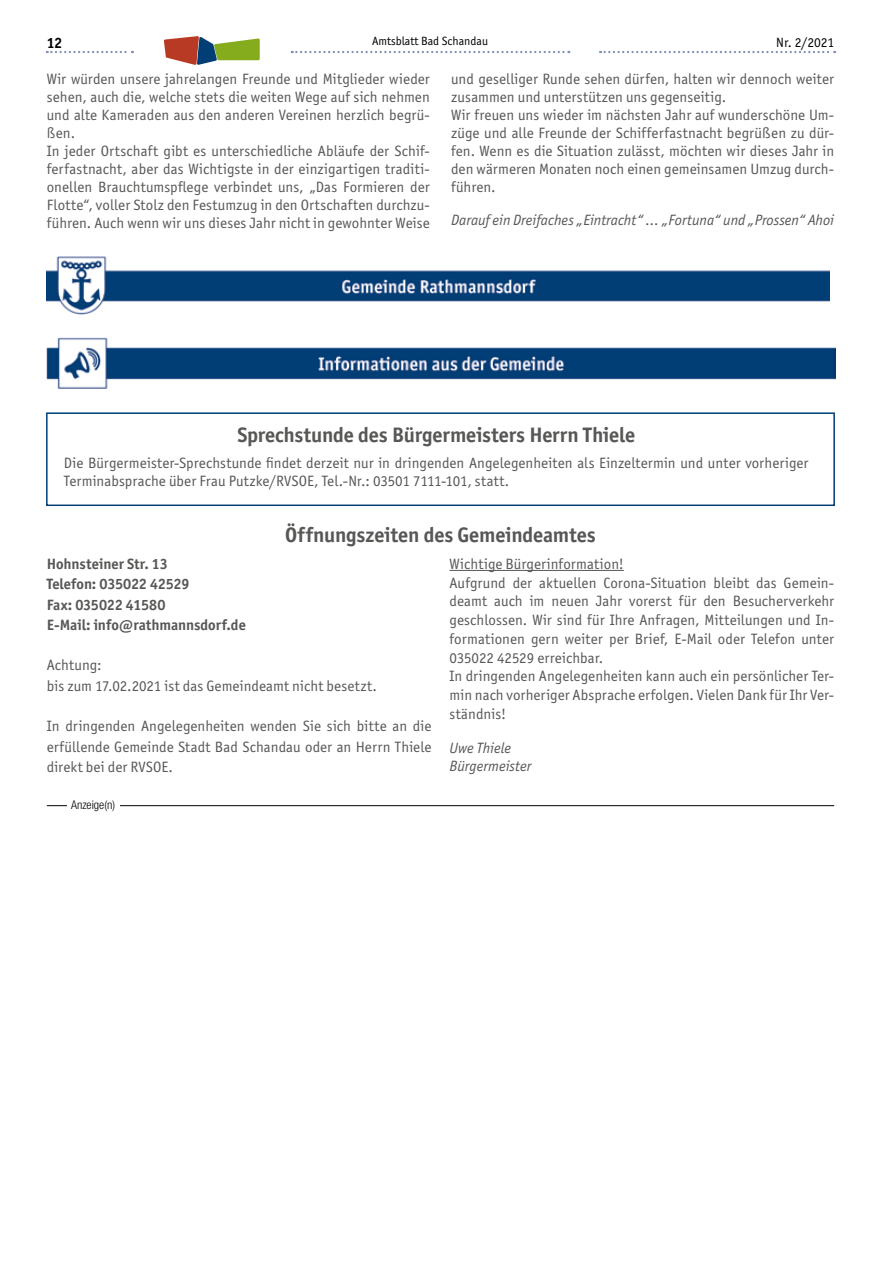
<style>
.page{position:relative;width:881px;height:1263px;background:#fff}
.page>*{position:absolute;margin:0;border:0;box-sizing:border-box;transform-origin:0 0}
.t1{font:700 21px "Officina San ITC";letter-spacing:-.005em;color:#575756}
.t2{font:15px/18px "Officina San ITC";letter-spacing:.005em;color:#575756}
.t3{font:700 15px/20.2px "Officina San ITC";letter-spacing:-.005em;color:#575756}
.t4{font:italic 15px/18.8px "Officina San ITC";color:#575756}
.t5{font:700 15px "Officina San ITC";color:#000}
.t6{font:13.5px "Officina San ITC";color:#000}
.t7{font:12px "Officina San ITC";color:#000}
.t8{font:300 condensed 12px "Helvetica Neue LT";color:#000}
</style>
<div class="page">
<svg style="left:291px;top:51px;width:278px;height:2px"></svg>
<svg style="left:47px;top:51px;width:86px;height:2px"></svg>
<svg style="left:600px;top:51px;width:234px;height:2px"></svg>
<svg style="left:164px;top:36px;width:95px;height:29px"></svg>
<img style="left:47px;top:256px;width:782px;height:58px">
<img style="left:47px;top:337px;width:788px;height:51px">
<div style="left:46px;top:412px;width:788px;height:94px;border:2px solid #003e75"></div>
<hr style="left:449px;top:570px;width:174px;height:1px;background:#575756">
<hr style="left:47px;top:805px;width:786px;height:1px;background:#000">
<div style="left:67px;top:801px;width:52px;height:7px;background:#fff"></div>
<p class="t5" style="left:47px;top:34px;width:17px">12</p>
<p class="t7" style="left:372px;top:34px;width:117px">Amtsblatt Bad Schandau</p>
<p class="t6" style="left:776px;top:34px;width:59px">Nr. 2/2021</p>
<p class="t2" style="left:47px;top:70px;width:384px">Wir würden unsere jahrelangen Freunde und Mitglieder wieder sehen, auch die, welche stets die weiten Wege auf sich nehmen und alte Kameraden aus den anderen Vereinen herzlich begrü&shy;ßen.<br>In jeder Ortschaft gibt es unterschiedliche Abläufe der Schif&shy;ferfastnacht, aber das Wichtigste in der einzigartigen traditi&shy;onellen Brauchtumspflege verbindet uns, „Das Formieren der Flotte“, voller Stolz den Festumzug in den Ortschaften durchzu&shy;führen. Auch wenn wir uns dieses Jahr nicht in gewohnter Weise</p>
<p class="t2" style="left:451px;top:70px;width:384px">und geselliger Runde sehen dürfen, halten wir dennoch weiter zusammen und unterstützen uns gegenseitig.<br>Wir freuen uns wieder im nächsten Jahr auf wunderschöne Um&shy;züge und alle Freunde der Schifferfastnacht begrüßen zu dür&shy;fen. Wenn es die Situation zulässt, möchten wir dieses Jahr in den wärmeren Monaten noch einen gemeinsamen Umzug durch&shy;führen.</p>
<p class="t4" style="left:451px;top:210px;width:384px">Darauf ein Dreifaches „Eintracht“ … „Fortuna“ und „Prossen“ Ahoi</p>
<h1 class="t1" style="left:237px;top:422px;width:399px">Sprechstunde des Bürgermeisters Herrn Thiele</h1>
<p class="t2" style="left:64px;top:454px;width:746px">Die Bürgermeister-Sprechstunde findet derzeit nur in dringenden Angelegenheiten als Einzeltermin und unter vorheriger<br>Terminabsprache über Frau Putzke/RVSOE, Tel.-Nr.: 03501 7111-101, statt.</p>
<h1 class="t1" style="left:285px;top:521px;width:312px">Öffnungszeiten des Gemeindeamtes</h1>
<p class="t3" style="left:47px;top:553px;width:200px">Hohnsteiner Str. 13<br>Telefon: 035022 42529<br>Fax: 035022 41580<br>E-Mail: info@rathmannsdorf.de</p>
<p class="t2" style="left:47px;top:655px;width:331px;line-height:20.2px">Achtung:<br>bis zum 17.02.2021 ist das Gemeindeamt nicht besetzt.</p>
<p class="t2" style="left:47px;top:716px;width:386px;line-height:20.2px;text-align:justify">In dringenden Angelegenheiten wenden Sie sich bitte an die erfüllende Gemeinde Stadt Bad Schandau oder an Herrn Thiele direkt bei der RVSOE.</p>
<p class="t2" style="left:449px;top:554px;width:386px;line-height:18.8px">Wichtige Bürgerinformation!<br>Aufgrund der aktuellen Corona-Situation bleibt das Gemein&shy;deamt auch im neuen Jahr vorerst für den Besucherverkehr geschlossen. Wir sind für Ihre Anfragen, Mitteilungen und In&shy;formationen gern weiter per Brief, E-Mail oder Telefon unter 035022 42529 erreichbar.<br>In dringenden Angelegenheiten kann auch ein persönlicher Ter&shy;min nach vorheriger Absprache erfolgen. Vielen Dank für Ihr Ver&shy;ständnis!</p>
<p class="t4" style="left:449px;top:738px;width:83px">Uwe Thiele<br>Bürgermeister</p>
<p class="t8" style="left:71px;top:798px;width:45px">Anzeige(n)</p>
</div>
